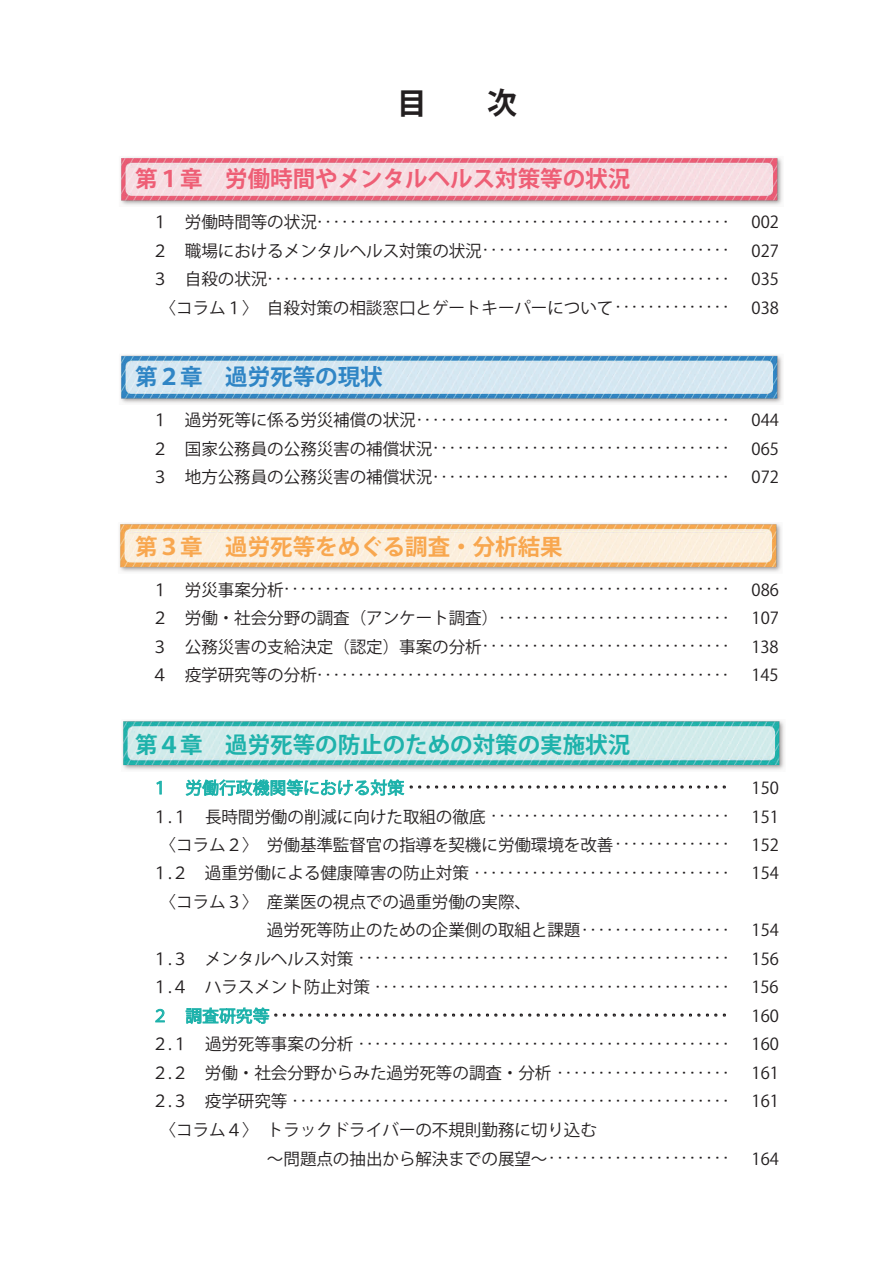
<style>
.page{position:relative;width:893px;height:1263px;background:#fff}
.page>*{position:absolute;margin:0;border:0;box-sizing:border-box;transform-origin:0 0}
.t1{font:700 30px "Koz Go Pro";color:#231f20}
.t2{font:700 22.5px "Koz Go Pro";color:#ee5e75}
.t3{font:700 22.5px "Koz Go Pro";color:#1eb2ab}
.t4{font:700 22.5px "Koz Go Pro";color:#f8a74f}
.t5{font:700 22.5px "Koz Go Pro";color:#2f85c5}
.t6{font:16.5px "DFHS Gothic W5 WIN RKSJ H";color:#231f20}
.t7{font:16.5px "Koz Go Pro";color:#231f20}
.t8{font:16.5px "Koz Go Pro";letter-spacing:.015em;color:#1eb2ab}
</style>
<div class="page">
<img style="left:120px;top:157px;width:663px;height:48px">
<img style="left:120px;top:355px;width:663px;height:48px">
<img style="left:122px;top:720px;width:663px;height:50px">
<img style="left:119px;top:523px;width:663px;height:49px">
<h1 class="t1" style="left:397px;top:83px;width:32px">目</h1>
<h1 class="t1" style="left:487px;top:83px;width:32px">次</h1>
<h2 class="t2" style="left:135px;top:164px;width:69px">第１章</h2>
<h2 class="t2" style="left:225px;top:164px;width:406px">労働時間やメンタルヘルス対策等の状況</h2>
<p class="t7" style="left:152px;top:212px;width:18px">１</p>
<p class="t7" style="left:185px;top:212px;width:134px">労働時間等の状況</p>
<p class="t6" style="left:317px;top:209px;width:416px">..................................................</p>
<p class="t7" style="left:751px;top:212px;width:29px">002</p>
<p class="t7" style="left:152px;top:240px;width:18px">２</p>
<p class="t7" style="left:185px;top:240px;width:299px">職場におけるメンタルヘルス対策の状況</p>
<p class="t6" style="left:483px;top:237px;width:250px">..............................</p>
<p class="t7" style="left:751px;top:240px;width:29px">027</p>
<p class="t7" style="left:152px;top:269px;width:18px">３</p>
<p class="t7" style="left:185px;top:269px;width:84px">自殺の状況</p>
<p class="t6" style="left:267px;top:266px;width:465px">........................................................</p>
<p class="t7" style="left:751px;top:269px;width:29px">035</p>
<p class="t7" style="left:160px;top:297px;width:101px">〈コラム１〉</p>
<p class="t7" style="left:267px;top:297px;width:348px">自殺対策の相談窓口とゲートキーパーについて</p>
<p class="t6" style="left:615px;top:294px;width:117px">..............</p>
<p class="t7" style="left:751px;top:297px;width:29px">038</p>
<h2 class="t5" style="left:135px;top:362px;width:69px">第２章</h2>
<h2 class="t5" style="left:225px;top:362px;width:159px">過労死等の現状</h2>
<p class="t7" style="left:152px;top:410px;width:18px">１</p>
<p class="t7" style="left:185px;top:410px;width:232px">過労死等に係る労災補償の状況</p>
<p class="t6" style="left:416px;top:407px;width:316px">......................................</p>
<p class="t7" style="left:751px;top:410px;width:29px">044</p>
<p class="t7" style="left:152px;top:438px;width:18px">２</p>
<p class="t7" style="left:185px;top:438px;width:249px">国家公務員の公務災害の補償状況</p>
<p class="t6" style="left:433px;top:435px;width:300px">....................................</p>
<p class="t7" style="left:751px;top:438px;width:29px">065</p>
<p class="t7" style="left:152px;top:467px;width:18px">３</p>
<p class="t7" style="left:185px;top:467px;width:249px">地方公務員の公務災害の補償状況</p>
<p class="t6" style="left:433px;top:464px;width:300px">....................................</p>
<p class="t7" style="left:751px;top:467px;width:29px">072</p>
<h2 class="t4" style="left:135px;top:532px;width:69px">第３章</h2>
<h2 class="t4" style="left:225px;top:532px;width:339px">過労死等をめぐる調査・分析結果</h2>
<p class="t7" style="left:152px;top:579px;width:18px">１</p>
<p class="t7" style="left:185px;top:579px;width:101px">労災事案分析</p>
<p class="t6" style="left:284px;top:576px;width:449px">......................................................</p>
<p class="t7" style="left:751px;top:579px;width:29px">086</p>
<p class="t7" style="left:152px;top:608px;width:18px">２</p>
<p class="t7" style="left:185px;top:608px;width:315px">労働・社会分野の調査（アンケート調査(</p>
<p class="t6" style="left:499px;top:605px;width:233px">............................</p>
<p class="t7" style="left:751px;top:608px;width:29px">107</p>
<p class="t7" style="left:152px;top:636px;width:18px">３</p>
<p class="t7" style="left:185px;top:636px;width:299px">公務災害の支給決定（認定）事案の分析</p>
<p class="t6" style="left:482px;top:633px;width:250px">..............................</p>
<p class="t7" style="left:751px;top:636px;width:29px">138</p>
<p class="t7" style="left:152px;top:665px;width:18px">４</p>
<p class="t7" style="left:185px;top:665px;width:134px">疫学研究等の分析</p>
<p class="t6" style="left:317px;top:662px;width:415px">..................................................</p>
<p class="t7" style="left:751px;top:665px;width:29px">145</p>
<h2 class="t3" style="left:135px;top:730px;width:69px">第４章</h2>
<h2 class="t3" style="left:225px;top:730px;width:406px">過労死等の防止のための対策の実施状況</h2>
<p class="t8" style="left:152px;top:777px;width:18px">１</p>
<p class="t8" style="left:186px;top:777px;width:220px">労働行政機関等における対策</p>
<p class="t6" style="left:408px;top:774px;width:323px">......................................</p>
<p class="t7" style="left:751px;top:777px;width:29px">150</p>
<p class="t7" style="left:152px;top:806px;width:38px">１.１</p>
<p class="t7" style="left:205px;top:806px;width:282px">長時間労働の削減に向けた取組の徹底</p>
<p class="t6" style="left:491px;top:803px;width:242px">.............................</p>
<p class="t7" style="left:751px;top:806px;width:29px">151</p>
<p class="t7" style="left:160px;top:834px;width:101px">〈コラム２〉</p>
<p class="t7" style="left:267px;top:834px;width:348px">労働基準監督官の指導を契機に労働環境を改善</p>
<p class="t6" style="left:615px;top:831px;width:117px">..............</p>
<p class="t7" style="left:751px;top:834px;width:29px">152</p>
<p class="t7" style="left:152px;top:863px;width:38px">１.２</p>
<p class="t7" style="left:205px;top:863px;width:266px">過重労働による健康障害の防止対策</p>
<p class="t6" style="left:474px;top:860px;width:258px">...............................</p>
<p class="t7" style="left:751px;top:863px;width:29px">154</p>
<p class="t7" style="left:160px;top:891px;width:101px">〈コラム３〉</p>
<p class="t7" style="left:267px;top:891px;width:266px">産業医の視点での過重労働の実際、</p>
<p class="t7" style="left:267px;top:920px;width:315px">過労死等防止のための企業側の取組と課題</p>
<p class="t6" style="left:582px;top:917px;width:151px">..................</p>
<p class="t7" style="left:751px;top:920px;width:29px">154</p>
<p class="t7" style="left:152px;top:948px;width:38px">１.３</p>
<p class="t7" style="left:205px;top:948px;width:150px">メンタルヘルス対策</p>
<p class="t6" style="left:358px;top:945px;width:374px">.............................................</p>
<p class="t7" style="left:751px;top:948px;width:29px">156</p>
<p class="t7" style="left:152px;top:977px;width:38px">１.４</p>
<p class="t7" style="left:205px;top:977px;width:167px">ハラスメント防止対策</p>
<p class="t6" style="left:375px;top:974px;width:358px">...........................................</p>
<p class="t7" style="left:751px;top:977px;width:29px">156</p>
<p class="t8" style="left:152px;top:1005px;width:18px">２</p>
<p class="t8" style="left:186px;top:1005px;width:85px">調査研究等</p>
<p class="t6" style="left:273px;top:1002px;width:458px">......................................................</p>
<p class="t7" style="left:751px;top:1005px;width:29px">160</p>
<p class="t7" style="left:152px;top:1034px;width:38px">２.１</p>
<p class="t7" style="left:205px;top:1034px;width:150px">過労死等事案の分析</p>
<p class="t6" style="left:358px;top:1031px;width:374px">.............................................</p>
<p class="t7" style="left:751px;top:1034px;width:29px">160</p>
<p class="t7" style="left:152px;top:1062px;width:38px">２.２</p>
<p class="t7" style="left:205px;top:1062px;width:348px">労働・社会分野からみた過労死等の調査・分析</p>
<p class="t6" style="left:557px;top:1059px;width:175px">.....................</p>
<p class="t7" style="left:751px;top:1062px;width:29px">161</p>
<p class="t7" style="left:152px;top:1091px;width:38px">２.３</p>
<p class="t7" style="left:205px;top:1091px;width:84px">疫学研究等</p>
<p class="t6" style="left:292px;top:1088px;width:440px">.....................................................</p>
<p class="t7" style="left:751px;top:1091px;width:29px">161</p>
<p class="t7" style="left:160px;top:1119px;width:101px">〈コラム４〉</p>
<p class="t7" style="left:267px;top:1119px;width:332px">トラックドライバーの不規則勤務に切り込む</p>
<p class="t7" style="left:267px;top:1148px;width:282px">～問題点の抽出から解決までの展望~</p>
<p class="t6" style="left:549px;top:1145px;width:184px">......................</p>
<p class="t7" style="left:751px;top:1148px;width:29px">164</p>
</div>
